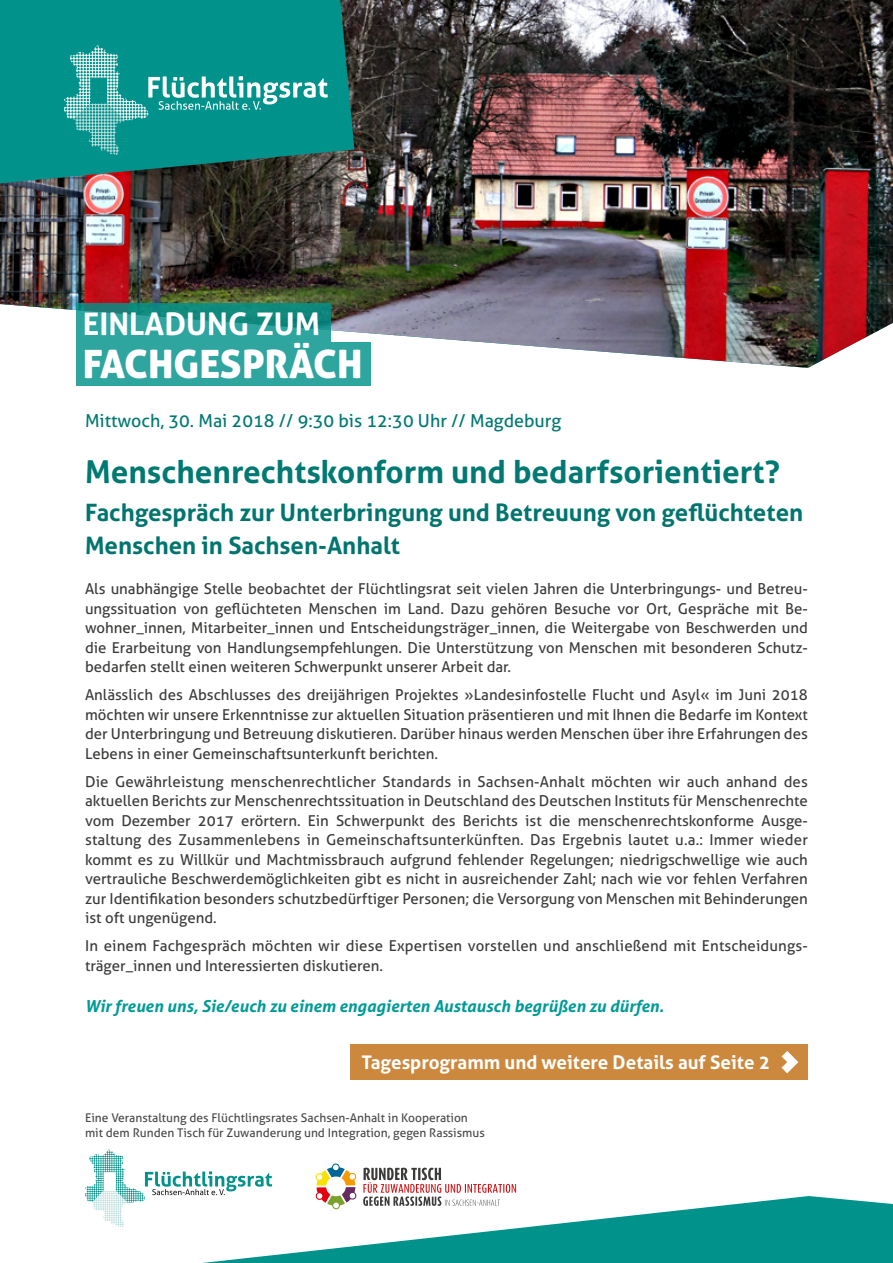
<style>
.page{position:relative;width:893px;height:1263px;background:#fff}
.page>*{position:absolute;margin:0;border:0;box-sizing:border-box;transform-origin:0 0}
.Text_body{font:39.15px "Aller Display";color:#fff}
._01_Head{font:700 31.5px "Aller";color:#007972}
.Text_body-2{font:700 31.2px "Aller";color:#fff}
._02_Head{font:700 24px/33px "Aller";color:#00756e}
.t1{font:700 18.75px "Aller";color:#fff}
._05_Programm{font:17.85px "Aller";color:#007972}
._04_fliess{font:italic 700 16.5px "Aller";color:#009b96}
._04_fliess-2{font:15px/19.5px "Aller";color:#3b3b3a;text-align:justify}
.t2{font:12px/14.4px "Aller";color:#494948}
</style>
<div class="page">
<img style="left:0;top:0;width:893px;height:368px">
<svg style="left:0;top:0;width:354px;height:183px;background:#0d817a"></svg>
<svg style="left:64px;top:45px;width:264px;height:110px;background:#219f99"></svg>
<div style="left:77px;top:342px;width:294px;height:44px;background:#2ea59f"></div>
<svg style="left:77px;top:303px;width:254px;height:39px;background:#21978f"></svg>
<svg style="left:203px;top:1196px;width:690px;height:67px;fill:#00928b"></svg>
<div style="left:351px;top:1044px;width:457px;height:36px;background:#cc883c"></div>
<svg style="left:782px;top:1051px;width:16px;height:22px"></svg>
<svg style="left:85px;top:1149px;width:187px;height:78px"></svg>
<svg style="left:363px;top:1168px;width:153px;height:38px"></svg>
<svg style="left:315px;top:1163px;width:42px;height:46px"></svg>
<p class="Text_body-2" style="left:83px;top:305px;width:239px">EINLADUNG ZUM</p>
<p class="Text_body" style="left:83px;top:339px;width:281px">FACHGESPRÄCH</p>
<p class="_05_Programm" style="left:85px;top:409px;width:478px">Mittwoch, 30. Mai 2018 // 9:30 bis 12:30 Uhr // Magdeburg</p>
<p class="_01_Head" style="left:85px;top:453px;width:696px">Menschenrechtskonform und bedarfsorientiert?</p>
<p class="_02_Head" style="left:85px;top:495px;width:720px">Fachgespräch zur Unterbringung und Betreuung von geflüchteten<br>Menschen in Sachsen-Anhalt</p>
<p class="_04_fliess-2" style="left:85px;top:579px;width:724px">Als unabhängige Stelle beobachtet der Flüchtlingsrat seit vielen Jahren die Unterbringungs- und Betreu&shy;ungssituation von geflüchteten Menschen im Land. Dazu gehören Besuche vor Ort, Gespräche mit Be&shy;wohner_innen, Mitarbeiter_innen und Entscheidungsträger_innen, die Weitergabe von Beschwerden und die Erarbeitung von Handlungsempfehlungen. Die Unterstützung von Menschen mit besonderen Schutz&shy;bedarfen stellt einen weiteren Schwerpunkt unserer Arbeit dar.</p>
<p class="_04_fliess-2" style="left:85px;top:685px;width:724px">Anlässlich des Abschlusses des dreijährigen Projektes »Landesinfostelle Flucht und Asyl« im Juni 2018 möchten wir unsere Erkenntnisse zur aktuellen Situation präsentieren und mit Ihnen die Bedarfe im Kontext der Unterbringung und Betreuung diskutieren. Darüber hinaus werden Menschen über ihre Erfahrungen des Lebens in einer Gemeinschaftsunterkunft berichten.</p>
<p class="_04_fliess-2" style="left:85px;top:772px;width:724px">Die Gewährleistung menschenrechtlicher Standards in Sachsen-Anhalt möchten wir auch anhand des aktuellen Berichts zur Menschenrechtssituation in Deutschland des Deutschen Instituts für Menschenrechte vom Dezember 2017 erörtern. Ein Schwerpunkt des Berichts ist die menschenrechtskonforme Ausge&shy;staltung des Zusammenlebens in Gemeinschaftsunterkünften. Das Ergebnis lautet u.a.: Immer wieder kommt es zu Willkür und Machtmissbrauch aufgrund fehlender Regelungen; niedrigschwellige wie auch vertrauliche Beschwerdemöglichkeiten gibt es nicht in ausreichender Zahl; nach wie vor fehlen Verfahren zur Identifikation besonders schutzbedürftiger Personen; die Versorgung von Menschen mit Behinderungen ist oft ungenügend.</p>
<p class="_04_fliess-2" style="left:85px;top:936px;width:724px">In einem Fachgespräch möchten wir diese Expertisen vorstellen und anschließend mit Entscheidungs&shy;träger_innen und Interessierten diskutieren.</p>
<p class="_04_fliess" style="left:85px;top:995px;width:580px">Wir freuen uns, Sie/euch zu einem engagierten Austausch begrüßen zu dürfen.</p>
<p class="t1" style="left:361px;top:1051px;width:410px">Tagesprogramm und weitere Details auf Seite 2</p>
<p class="t2" style="left:85px;top:1110px;width:401px">Eine Veranstaltung des Flüchtlingsrates Sachsen-Anhalt in Kooperation mit dem Runden Tisch für Zuwanderung und Integration, gegen Rassismus</p>
</div>
